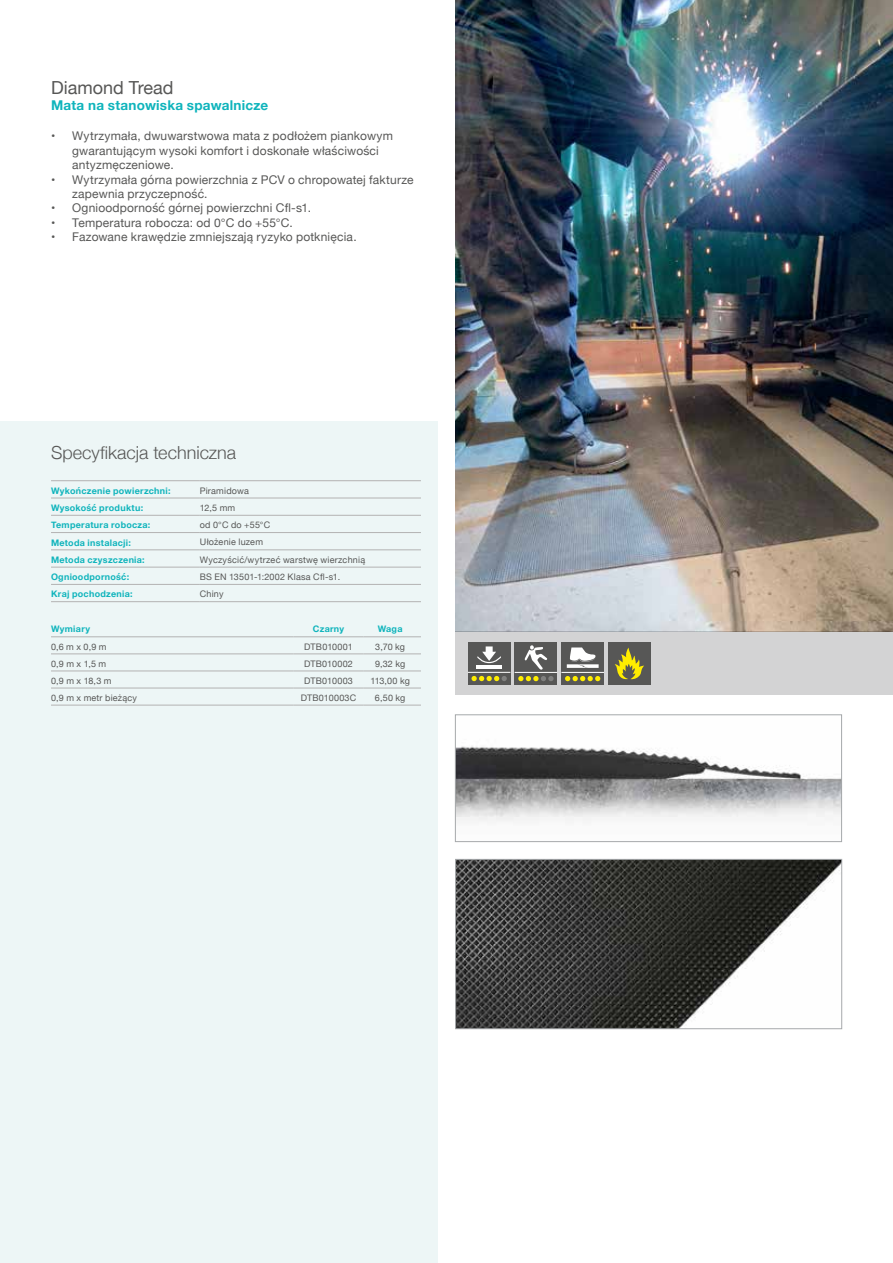
<style>
.page{position:relative;width:893px;height:1263px;background:#fff}
.page>*{position:absolute;margin:0;border:0;box-sizing:border-box;transform-origin:0 0}
.t1{font:300 18px "Helvetica Neue";color:#575756}
.t2{font:18px "Helvetica Neue";color:#575756}
.t3{font:700 13.5px "Helvetica Neue";letter-spacing:.02em;color:#0fb4bc}
.t4{font:12px/14.4px "Helvetica Neue";letter-spacing:.015em;color:#575756}
.t5{font:9px "Helvetica Neue";letter-spacing:.025em;color:#575756}
.t6{font:700 9px "Helvetica Neue";letter-spacing:.03em;color:#0fb4bc}
</style>
<div class="page">
<img style="left:455px;top:0;width:438px;height:631px">
<div style="left:455px;top:631px;width:438px;height:64px;background:#d3d3d4"></div>
<div style="left:515px;top:642px;width:42px;height:43px;background:#575756"></div>
<hr style="left:515px;top:672px;width:42px;height:1px;background:#fff">
<svg style="left:524px;top:645px;width:23px;height:25px"></svg>
<svg style="left:518px;top:676px;width:36px;height:5px"></svg>
<svg style="left:564px;top:645px;width:37px;height:37px"></svg>
<hr style="left:561px;top:672px;width:43px;height:1px;background:#fff">
<svg style="left:567px;top:647px;width:32px;height:21px"></svg>
<svg style="left:565px;top:676px;width:35px;height:5px"></svg>
<div style="left:468px;top:642px;width:42px;height:43px;background:#575756"></div>
<hr style="left:468px;top:672px;width:42px;height:1px;background:#fff">
<svg style="left:471px;top:676px;width:36px;height:5px"></svg>
<hr style="left:476px;top:665px;width:26px;height:3px;background:#fff">
<svg style="left:477px;top:646px;width:24px;height:18px"></svg>
<img style="left:457px;top:746px;width:383px;height:76px">
<div style="left:455px;top:714px;width:387px;height:128px;border:1px solid #a6a9ab"></div>
<img style="left:457px;top:861px;width:383px;height:166px">
<div style="left:455px;top:859px;width:387px;height:170px;border:1px solid #a6a9ab"></div>
<div style="left:608px;top:642px;width:43px;height:43px;background:#575756"></div>
<svg style="left:615px;top:647px;width:29px;height:33px"></svg>
<div style="left:0;top:421px;width:438px;height:842px;background:#edf6f6"></div>
<hr style="left:51px;top:636px;width:242px;height:1px;background:#b3b2b2">
<hr style="left:293px;top:636px;width:71px;height:1px;background:#b3b2b2">
<hr style="left:364px;top:636px;width:57px;height:1px;background:#b3b2b2">
<hr style="left:51px;top:654px;width:242px;height:1px;background:#b3b2b2">
<hr style="left:293px;top:654px;width:71px;height:1px;background:#b3b2b2">
<hr style="left:364px;top:654px;width:57px;height:1px;background:#b3b2b2">
<hr style="left:51px;top:671px;width:242px;height:1px;background:#b3b2b2">
<hr style="left:293px;top:671px;width:71px;height:1px;background:#b3b2b2">
<hr style="left:364px;top:671px;width:57px;height:1px;background:#b3b2b2">
<hr style="left:51px;top:688px;width:242px;height:1px;background:#b3b2b2">
<hr style="left:293px;top:688px;width:71px;height:1px;background:#b3b2b2">
<hr style="left:364px;top:688px;width:57px;height:1px;background:#b3b2b2">
<hr style="left:51px;top:705px;width:242px;height:1px;background:#b3b2b2">
<hr style="left:293px;top:705px;width:71px;height:1px;background:#b3b2b2">
<hr style="left:364px;top:705px;width:57px;height:1px;background:#b3b2b2">
<hr style="left:51px;top:480px;width:149px;height:1px;background:#b3b2b2">
<hr style="left:200px;top:480px;width:221px;height:1px;background:#b3b2b2">
<hr style="left:51px;top:498px;width:149px;height:1px;background:#b3b2b2">
<hr style="left:200px;top:498px;width:221px;height:1px;background:#b3b2b2">
<hr style="left:51px;top:515px;width:149px;height:1px;background:#b3b2b2">
<hr style="left:200px;top:515px;width:221px;height:1px;background:#b3b2b2">
<hr style="left:51px;top:532px;width:149px;height:1px;background:#b3b2b2">
<hr style="left:200px;top:532px;width:221px;height:1px;background:#b3b2b2">
<hr style="left:51px;top:550px;width:149px;height:1px;background:#b3b2b2">
<hr style="left:200px;top:550px;width:221px;height:1px;background:#b3b2b2">
<hr style="left:51px;top:567px;width:149px;height:1px;background:#b3b2b2">
<hr style="left:200px;top:567px;width:221px;height:1px;background:#b3b2b2">
<hr style="left:51px;top:584px;width:149px;height:1px;background:#b3b2b2">
<hr style="left:200px;top:584px;width:221px;height:1px;background:#b3b2b2">
<hr style="left:51px;top:601px;width:149px;height:1px;background:#b3b2b2">
<hr style="left:200px;top:601px;width:221px;height:1px;background:#b3b2b2">
<h1 class="t2" style="left:51px;top:74px;width:124px">Diamond Tread</h1>
<p class="t3" style="left:51px;top:94px;width:219px">Mata na stanowiska spawalnicze</p>
<p class="t4" style="left:72px;top:130px;width:322px;text-indent:-21px">• Wytrzymała, dwuwarstwowa mata z podłożem piankowym gwarantującym wysoki komfort i doskonałe właściwości antyzmęczeniowe.</p>
<p class="t4" style="left:72px;top:173px;width:343px;text-indent:-21px">• Wytrzymała górna powierzchnia z PCV o chropowatej fakturze zapewnia przyczepność.</p>
<p class="t4" style="left:51px;top:202px;width:262px">• Ognioodporność górnej powierzchni Cfl-s1.</p>
<p class="t4" style="left:51px;top:216px;width:243px">• Temperatura robocza: od 0°C do +55°C.</p>
<p class="t4" style="left:51px;top:230px;width:307px">• Fazowane krawędzie zmniejszają ryzyko potknięcia.</p>
<h1 class="t1" style="left:51px;top:438px;width:187px">Specyfikacja techniczna</h1>
<p class="t6" style="left:51px;top:483px;width:121px">Wykończenie powierzchni:</p>
<p class="t5" style="left:200px;top:484px;width:51px">Piramidowa</p>
<p class="t6" style="left:51px;top:501px;width:94px">Wysokość produktu:</p>
<p class="t5" style="left:200px;top:501px;width:37px">12,5 mm</p>
<p class="t6" style="left:51px;top:518px;width:101px">Temperatura robocza:</p>
<p class="t5" style="left:200px;top:518px;width:72px">od 0°C do +55°C</p>
<p class="t6" style="left:51px;top:535px;width:81px">Metoda instalacji:</p>
<p class="t5" style="left:200px;top:536px;width:65px">Ułożenie luzem</p>
<p class="t6" style="left:51px;top:553px;width:95px">Metoda czyszczenia:</p>
<p class="t5" style="left:200px;top:553px;width:167px">Wyczyścić/wytrzeć warstwę wierzchnią</p>
<p class="t6" style="left:51px;top:570px;width:80px">Ognioodporność:</p>
<p class="t5" style="left:200px;top:570px;width:142px">BS EN 13501-1:2002 Klasa Cfl-s1.</p>
<p class="t6" style="left:51px;top:587px;width:83px">Kraj pochodzenia:</p>
<p class="t5" style="left:200px;top:588px;width:25px">Chiny</p>
<p class="t6" style="left:51px;top:621px;width:41px">Wymiary</p>
<p class="t6" style="left:313px;top:621px;width:33px">Czarny</p>
<p class="t6" style="left:378px;top:621px;width:26px">Waga</p>
<p class="t5" style="left:51px;top:640px;width:57px">0,6 m x 0,9 m</p>
<p class="t5" style="left:304px;top:640px;width:50px">DTB010001</p>
<p class="t5" style="left:375px;top:640px;width:31px">3,70 kg</p>
<p class="t5" style="left:51px;top:657px;width:57px">0,9 m x 1,5 m</p>
<p class="t5" style="left:304px;top:657px;width:50px">DTB010002</p>
<p class="t5" style="left:375px;top:657px;width:32px">9,32 kg</p>
<p class="t5" style="left:51px;top:674px;width:62px">0,9 m x 18,3 m</p>
<p class="t5" style="left:304px;top:674px;width:50px">DTB010003</p>
<p class="t5" style="left:370px;top:674px;width:41px">113,00 kg</p>
<p class="t5" style="left:51px;top:691px;width:88px">0,9 m x metr bieżący</p>
<p class="t5" style="left:301px;top:691px;width:57px">DTB010003C</p>
<p class="t5" style="left:375px;top:691px;width:32px">6,50 kg</p>
</div>
